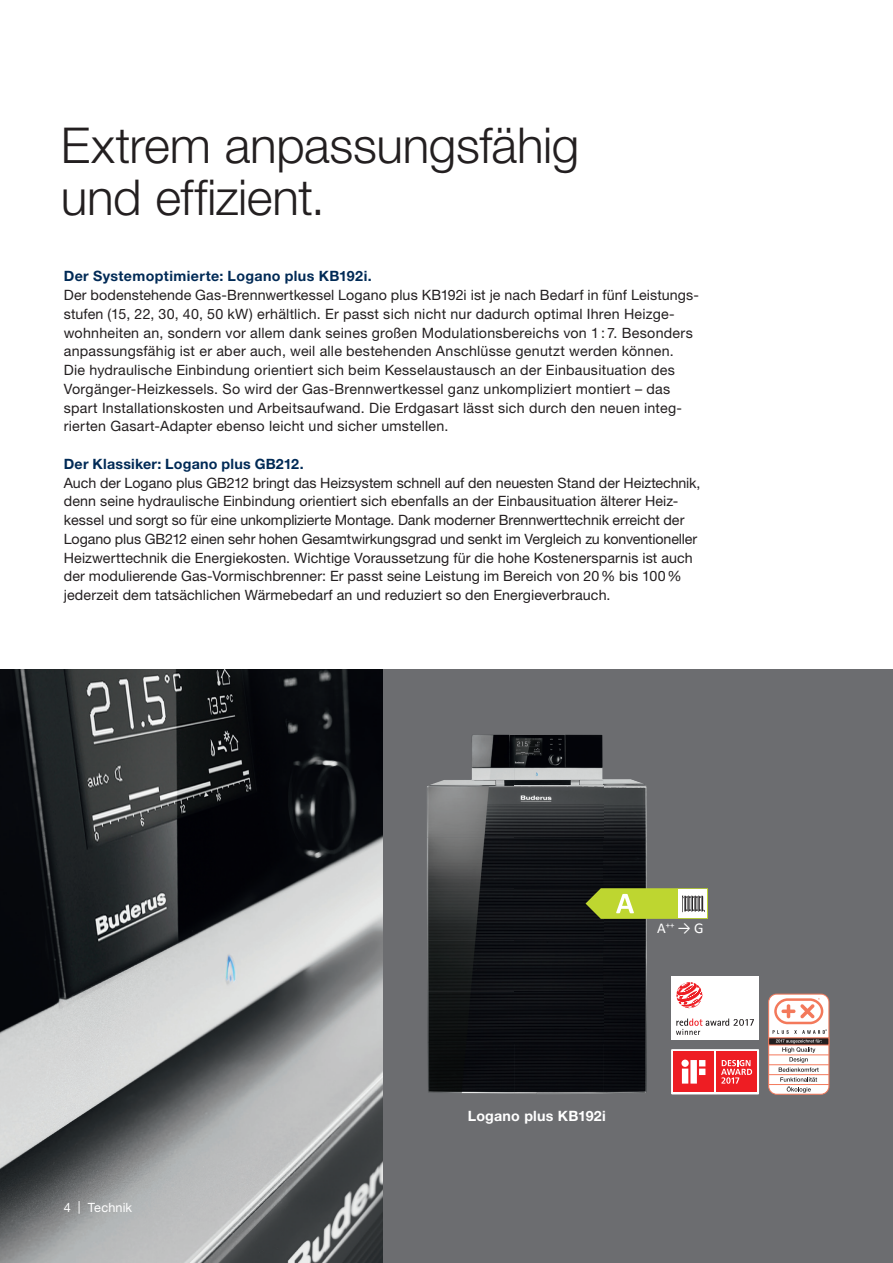
<style>
.page{position:relative;width:893px;height:1263px;background:#fff}
.page>*{position:absolute;margin:0;border:0;box-sizing:border-box;transform-origin:0 0}
.t1{font:300 49.5px/52.5px "Helvetica Neue LT Pro";letter-spacing:-.01em;color:#231f20}
.t2{font:15px "Calibri";color:#fff}
.t3{font:14.25px/18.8px "Helvetica Neue LT Pro";letter-spacing:.01em;color:#231f20}
.t4{font:700 14.25px "Helvetica Neue LT Pro";letter-spacing:.02em;color:#002a56}
.t5{font:700 14.25px "Helvetica Neue LT Pro";letter-spacing:.015em;color:#fff}
.t6{font:12.75px "Helvetica Neue LT Pro";letter-spacing:.01em;color:#fff}
</style>
<div class="page">
<div style="left:383px;top:670px;width:510px;height:593px;background:#6c6d70"></div>
<img style="left:0;top:670px;width:383px;height:593px">
<img style="left:427px;top:735px;width:176px;height:308px">
<img style="left:603px;top:779px;width:44px;height:264px">
<img style="left:427px;top:1043px;width:220px;height:51px">
<div style="left:671px;top:1049px;width:88px;height:45px;background:#fff"></div>
<div style="left:673px;top:1051px;width:41px;height:41px;background:#ee1d23"></div>
<svg style="left:681px;top:1059px;width:24px;height:24px"></svg>
<div style="left:716px;top:1051px;width:41px;height:41px;background:#ee1d23"></div>
<svg style="left:721px;top:1060px;width:31px;height:24px"></svg>
<div style="left:671px;top:977px;width:88px;height:63px;background:#fff"></div>
<svg style="left:676px;top:1018px;width:78px;height:17px"></svg>
<svg style="left:676px;top:982px;width:26px;height:26px"></svg>
<div style="left:769px;top:994px;width:60px;height:100px;background:#fff;border-radius:8px"></div>
<div style="left:768px;top:994px;width:61px;height:100px;border:1px solid #f3795b;border-radius:8px"></div>
<hr style="left:769px;top:1054px;width:60px;height:1px;background:#f3795b">
<hr style="left:769px;top:1064px;width:60px;height:1px;background:#f3795b">
<hr style="left:769px;top:1074px;width:60px;height:1px;background:#f3795b">
<div style="left:768px;top:1037px;width:61px;height:8px;background:#231f20;border:1px solid #f3795b"></div>
<hr style="left:769px;top:1084px;width:60px;height:1px;background:#f3795b">
<svg style="left:773px;top:998px;width:54px;height:95px"></svg>
<svg style="left:585px;top:888px;width:123px;height:31px;background:#b6c659"></svg>
<h1 class="t1" style="left:61px;top:118px;width:520px">Extrem anpassungsfähig und effizient.</h1>
<p class="t4" style="left:64px;top:267px;width:309px">Der Systemoptimierte: Logano plus KB192i.</p>
<p class="t3" style="left:64px;top:285px;width:637px">Der bodenstehende Gas-Brennwertkessel Logano plus KB192i ist je nach Bedarf in fünf Leistungs&shy;stufen (15, 22, 30, 40, 50 kW) erhältlich. Er passt sich nicht nur dadurch optimal Ihren Heizge&shy;wohnheiten an, sondern vor allem dank seines großen Modulationsbereichs von 1 : 7. Besonders anpassungsfähig ist er aber auch, weil alle bestehenden Anschlüsse genutzt werden können.<br>Die hydraulische Einbindung orientiert sich beim Kesselaustausch an der Einbausituation des Vorgänger-Heizkessels. So wird der Gas-Brennwertkessel ganz unkom pliziert montiert – das spart Installations kosten und Arbeitsaufwand. Die Erdgasart lässt sich durch den neuen integ&shy;rierten Gasart-Adapter ebenso leicht und sicher umstellen.</p>
<p class="t4" style="left:64px;top:455px;width:241px">Der Klassiker: Logano plus GB212.</p>
<p class="t3" style="left:64px;top:473px;width:638px">Auch der Logano plus GB212 bringt das Heizsystem schnell auf den neuesten Stand der Heiztechnik, denn seine hydraulische Einbindung orientiert sich ebenfalls an der Einbau situation älterer Heiz&shy;kessel und sorgt so für eine unkom plizierte Montage. Dank moderner Brennwerttechnik erreicht der Logano plus GB212 einen sehr hohen Gesamtwirkungsgrad und senkt im Vergleich zu konventioneller Heizwert technik die Energiekosten. Wichtige Voraus setzung für die hohe Kostenersparnis ist auch der modulierende Gas- Vor misch brenner: Er passt seine Leistung im Bereich von 20 % bis 100 % jederzeit dem tatsäch lichen Wärme bedarf an und reduziert so den Energieverbrauch.</p>
<p class="t6" style="left:64px;top:1199px;width:70px">4 | Technik</p>
<p class="t2" style="left:657px;top:918px;width:48px">A<sup>++</sup> → G</p>
<p class="t5" style="left:468px;top:1107px;width:140px">Logano plus KB192i</p>
</div>
